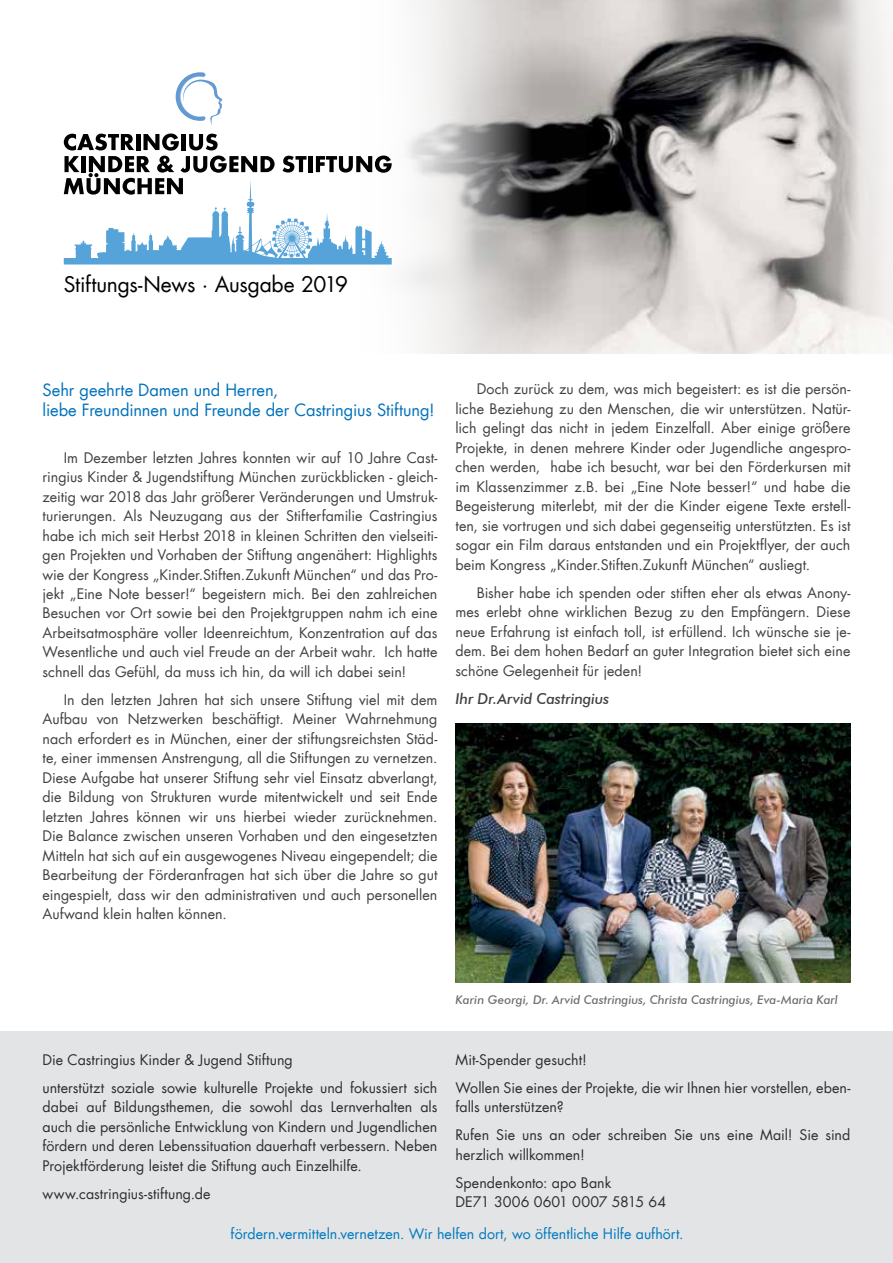
<style>
.page{position:relative;width:893px;height:1263px;background:#fff}
.page>*{position:absolute;margin:0;border:0;box-sizing:border-box;transform-origin:0 0}
.t1{font:21px "Futura Com";letter-spacing:-.015em;color:#000}
.t2{font:16.5px/19.8px "Futura Com";letter-spacing:-.005em;color:#0072bc}
.t3{font:italic 500 15px "Futura BT";letter-spacing:-.01em;color:#414042}
.t4{font:14.25px/19.5px "Futura Com";letter-spacing:.005em;color:#414042;text-align:justify}
.t5{font:14.25px/28px "Futura Com";color:#000}
.t6{font:14.25px "Futura Com";letter-spacing:.005em;color:#007ac1}
.t7{font:italic 500 12px "Futura BT";color:#6d6e71}
</style>
<div class="page">
<div style="left:0;top:1031px;width:893px;height:232px;background:#e3e4e5"></div>
<img style="left:587px;top:0;width:306px;height:354px">
<svg style="left:63px;top:0;width:524px;height:354px"></svg>
<svg style="left:176px;top:72px;width:48px;height:54px"></svg>
<svg style="left:64px;top:133px;width:328px;height:131px"></svg>
<img style="left:455px;top:724px;width:395px;height:258px">
<h1 class="t1" style="left:64px;top:270px;width:286px">Stiftungs-News · Ausgabe 2019</h1>
<p class="t2" style="left:43px;top:380px;width:394px">Sehr geehrte Damen und Herren,<br>liebe Freundinnen und Freunde der Castringius Stiftung!</p>
<p class="t4" style="left:455px;top:379px;width:396px;text-indent:21px">Doch zurück zu dem, was mich begeistert: es ist die persön&shy;liche Beziehung zu den Menschen, die wir unterstützen. Natür&shy;lich gelingt das nicht in jedem Einzelfall. Aber einige größere Projekte, in denen mehrere Kinder oder Jugendliche angespro&shy;chen werden, habe ich besucht, war bei den Förderkursen mit im Klassenzimmer z.B. bei „Eine Note besser!“ und habe die Begeisterung miterlebt, mit der die Kinder eigene Texte erstell&shy;ten, sie vortrugen und sich dabei gegenseitig unterstützten. Es ist sogar ein Film daraus entstanden und ein Projektflyer, der auch beim Kongress „Kinder.Stiften.Zukunft München“ ausliegt.</p>
<p class="t4" style="left:455px;top:583px;width:396px;text-indent:21px">Bisher habe ich spenden oder stiften eher als etwas Anony&shy;mes erlebt ohne wirklichen Bezug zu den Empfängern. Diese neue Erfahrung ist einfach toll, ist erfüllend. Ich wünsche sie je&shy;dem. Bei dem hohen Bedarf an guter Integration bietet sich eine schöne Gelegenheit für jeden!</p>
<p class="t3" style="left:455px;top:689px;width:155px">Ihr Dr.Arvid Castringius</p>
<p class="t4" style="left:43px;top:447px;width:396px;text-indent:21px">Im Dezember letzten Jahres konnten wir auf 10 Jahre Cast&shy;ringius Kinder &amp; Jugendstiftung München zurückblicken - gleich&shy;zeitig war 2018 das Jahr größerer Veränderungen und Umstruk&shy;turierungen. Als Neuzugang aus der Stifterfamilie Castringius habe ich mich seit Herbst 2018 in kleinen Schritten den vielseiti&shy;gen Projekten und Vorhaben der Stiftung angenähert: Highlights wie der Kongress „Kinder.Stiften.Zukunft München“ und das Pro&shy;jekt „Eine Note besser!“ begeistern mich. Bei den zahlreichen Besuchen vor Ort sowie bei den Projektgruppen nahm ich eine Arbeitsatmosphäre voller Ideenreichtum, Konzentration auf das Wesentliche und auch viel Freude an der Arbeit wahr. Ich hatte schnell das Gefühl, da muss ich hin, da will ich dabei sein!</p>
<p class="t4" style="left:43px;top:690px;width:396px;text-indent:21px">In den letzten Jahren hat sich unsere Stiftung viel mit dem Aufbau von Netzwerken beschäftigt. Meiner Wahrnehmung nach erfordert es in München, einer der stiftungsreichsten Städ&shy;te, einer immensen Anstrengung, all die Stiftungen zu vernetzen.<br>Diese Aufgabe hat unserer Stiftung sehr viel Einsatz abverlangt, die Bildung von Strukturen wurde mitentwickelt und seit Ende letzten Jahres können wir uns hierbei wieder zurücknehmen.<br>Die Balance zwischen unseren Vorhaben und den eingesetzten Mitteln hat sich auf ein ausgewogenes Niveau eingependelt; die Bearbeitung der Förderanfragen hat sich über die Jahre so gut eingespielt, dass wir den administrativen und auch personellen Aufwand klein halten können.</p>
<p class="t5" style="left:43px;top:1045px;width:396px">Die Castringius Kinder &amp; Jugend Stiftung<br>unterstützt soziale sowie kulturelle Projekte und fokussiert sich</p>
<p class="t5" style="left:43px;top:1097px;width:396px;line-height:19.5px;text-align:justify">dabei auf Bildungsthemen, die sowohl das Lernverhalten als auch die persönliche Entwicklung von Kindern und Jugendlichen fördern und deren Lebenssituation dauerhaft verbessern. Neben Projektförderung leistet die Stiftung auch Einzelhilfe.</p>
<p class="t5" style="left:43px;top:1179px;width:170px">www.castringius-stiftung.de</p>
<p class="t7" style="left:455px;top:993px;width:384px">Karin Georgi, Dr. Arvid Castringius, Christa Castringius, Eva-Maria Karl</p>
<p class="t5" style="left:455px;top:1045px;width:396px">Mit-Spender gesucht!<br>Wollen Sie eines der Projekte, die wir Ihnen hier vorstellen, eben-</p>
<p class="t5" style="left:455px;top:1093px;width:396px">falls unterstützen?<br>Rufen Sie uns an oder schreiben Sie uns eine Mail! Sie sind</p>
<p class="t5" style="left:455px;top:1140px;width:157px">herzlich willkommen!<br>Spendenkonto: apo Bank</p>
<p class="t5" style="left:455px;top:1188px;width:212px">DE71 3006 0601 0007 5815 64</p>
<p class="t6" style="left:231px;top:1223px;width:454px">fördern.vermitteln.vernetzen. Wir helfen dort, wo öffentliche Hilfe aufhört.</p>
</div>
